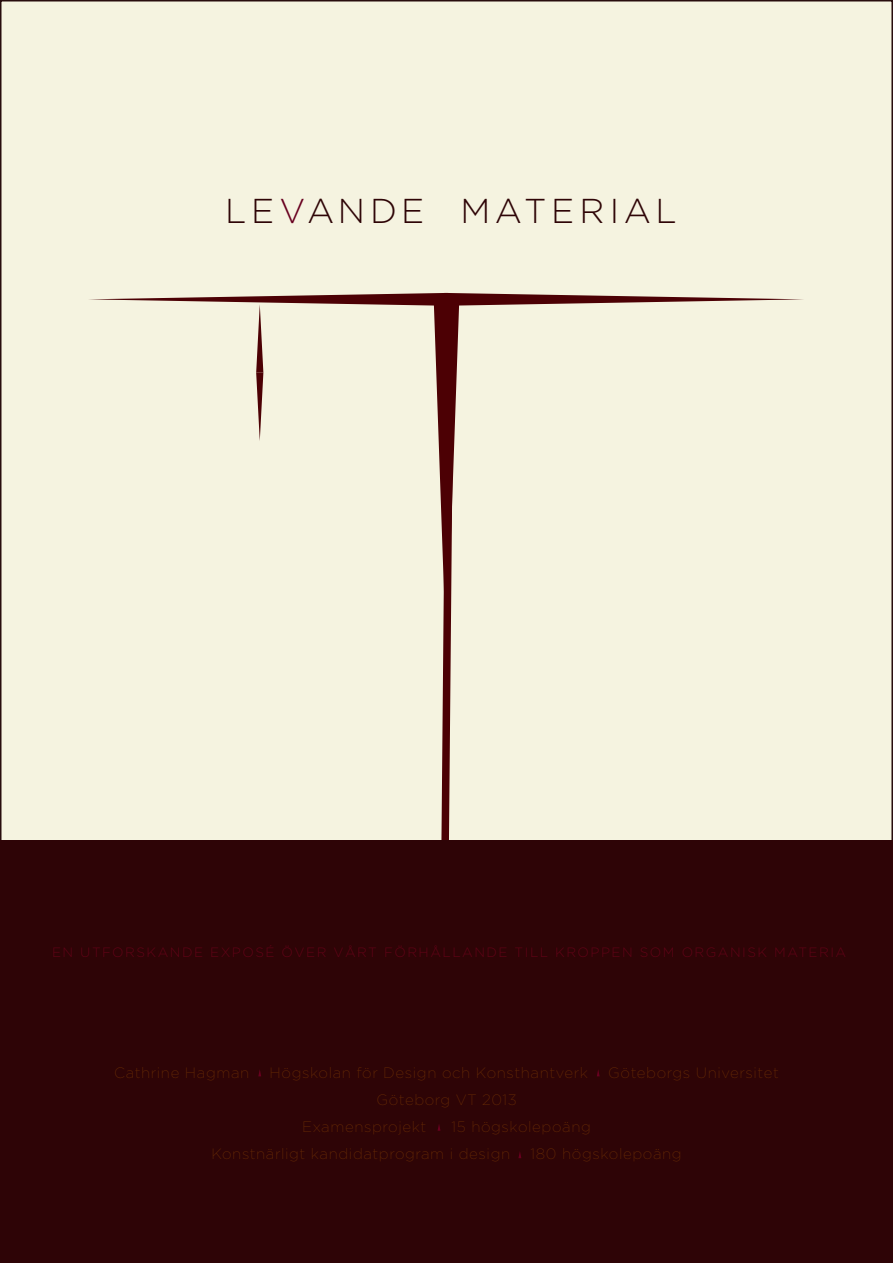
<style>
.page{position:relative;width:893px;height:1263px;background:#fff}
.page>*{position:absolute;margin:0;border:0;box-sizing:border-box;transform-origin:0 0}
.t1{font:300 34.5px "Gotham HTF";letter-spacing:.13em;color:#2e0406}
.t2{font:200 15px/27px "Gotham HTF";letter-spacing:.04em;color:#662a04}
.t3{font:300 13.5px "Gotham HTF";letter-spacing:.11em;color:#5f0316}
.s1{color:#68001f}
</style>
<div class="page">
<div style="left:1px;top:1px;width:891px;height:1207px;background:#f5f3e0"></div>
<div style="left:0;top:840px;width:893px;height:423px;background:#2e0406"></div>
<svg style="left:518px;top:1152px;width:3px;height:6px"></svg>
<svg style="left:438px;top:1124px;width:2px;height:7px"></svg>
<svg style="left:89px;top:292px;width:714px;height:785px"></svg>
<hr style="left:444px;top:293px;width:4px;height:13px;background:#4c0004">
<h1 class="t1" style="left:225px;top:192px;width:453px">LE<span class="s1">V</span>ANDE MATERIAL</h1>
<p class="t3" style="left:52px;top:944px;width:796px">EN UTFORSKANDE EXPOSÉ ÖVER VÅRT FÖRHÅLLANDE TILL KROPPEN SOM ORGANISK MATERIA</p>
<p class="t2" style="left:114px;top:1059px;width:137px">Cathrine Hagman</p>
<p class="t2" style="left:270px;top:1059px;width:320px">Högskolan för Design och Konsthantverk</p>
<p class="t2" style="left:608px;top:1059px;width:172px">Göteborgs Universitet</p>
<p class="t2" style="left:302px;top:1086px;width:216px;text-indent:74px">Göteborg VT 2013<br>Examensprojekt</p>
<p class="t2" style="left:211px;top:1113px;width:381px;text-indent:240px">15 högskolepoäng<br>Konstnärligt kandidatprogram i design</p>
<p class="t2" style="left:530px;top:1140px;width:153px">180 högskolepoäng</p>
</div>
